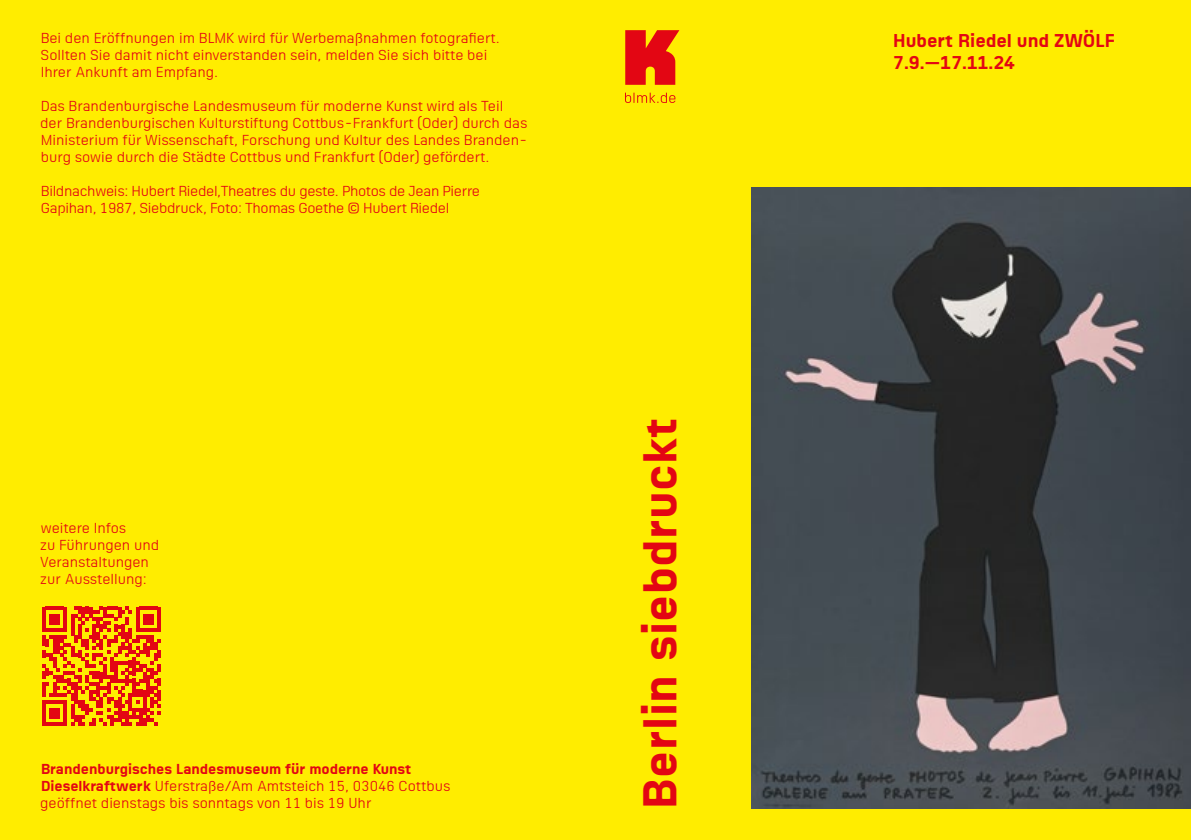
<style>
.page{position:relative;width:1191px;height:840px;background:#fff}
.page>*{position:absolute;margin:0;border:0;box-sizing:border-box;transform-origin:0 0}
.t1{font:700 46px "Sizmo Pro";letter-spacing:.01em;color:#e30613}
.t2{font:700 18px/22px "Sizmo Pro";color:#e30613}
.t3{font:14px/17px "Sizmo Pro";letter-spacing:-.005em;color:#e30613}
.t4{font:14px/17px "Sizmo Pro";letter-spacing:-.025em;color:#e30613}
.s1{font-weight:700}
</style>
<div class="page">
<div style="left:0;top:0;width:1191px;height:839px;background:#ffed00"></div>
<svg style="left:42px;top:606px;width:119px;height:119px"></svg>
<svg style="left:625px;top:30px;width:54px;height:55px"></svg>
<svg style="left:625px;top:93px;width:50px;height:10px"></svg>
<img style="left:752px;top:187px;width:439px;height:621px">
<p class="t3" style="left:41px;top:28px;width:461px">Bei den Eröffnungen im BLMK wird für Werbemaßnahmen fotografiert.<br>Sollten Sie damit nicht einverstanden sein, melden Sie sich bitte bei<br>Ihrer Ankunft am Empfang.</p>
<p class="t3" style="left:40px;top:96px;width:489px">Das Brandenburgische Landesmuseum für moderne Kunst wird als Teil der Brandenburgischen Kulturstiftung Cottbus-Frankfurt (Oder) durch das Ministerium für Wissenschaft, Forschung und Kultur des Landes Branden&shy;burg sowie durch die Städte Cottbus und Frankfurt (Oder) gefördert.</p>
<p class="t4" style="left:41px;top:181px;width:441px">Bildnachweis: Hubert Riedel,Theatres du geste. Photos de Jean Pierre<br>Gapihan, 1987, Siebdruck, Foto: Thomas Goethe © Hubert Riedel</p>
<p class="t3" style="left:40px;top:517px;width:120px">weitere Infos<br>zu Führungen und<br>Veranstaltungen zur Ausstellung:</p>
<p class="t3" style="left:40px;top:758px;width:411px"><span class="s1">Brandenburgisches Landesmuseum für moderne Kunst<br>Dieselkraftwerk</span> Uferstraße/Am Amtsteich 15, 03046 Cottbus geöffnet dienstags bis sonntags von 11 bis 19 Uhr</p>
<h1 class="t1" style="left:619px;top:808px;width:393px;rotate:-90deg">Berlin siebdruckt</h1>
<p class="t2" style="left:893px;top:27px;width:223px">Hubert Riedel und ZWÖLF<br>7.9.—17.11.24</p>
</div>
